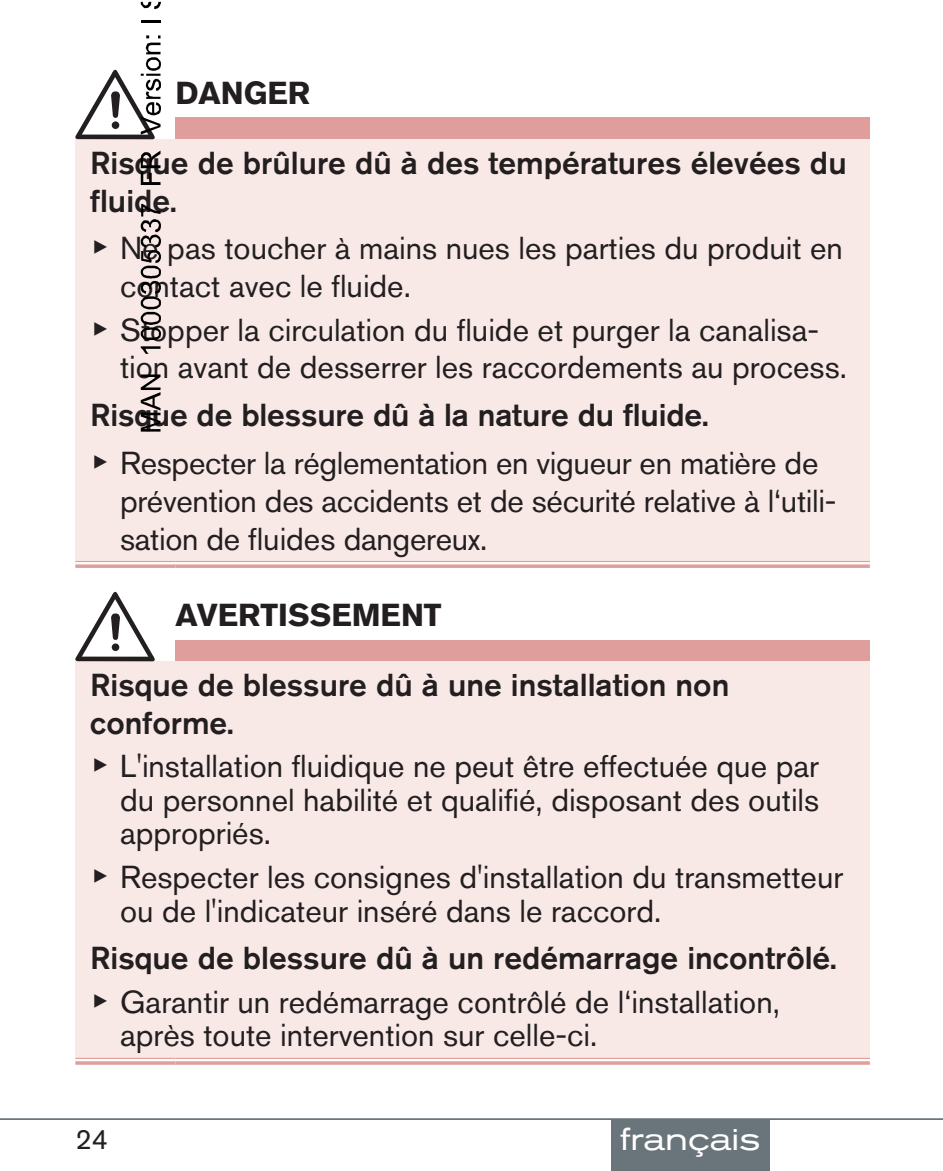
<style>
.page{position:relative;width:943px;height:1171px;background:#fff}
.page>*{position:absolute;margin:0;border:0;box-sizing:border-box;transform-origin:0 0}
.t1{font:31.5px/37.8px "Akzidenz Grotesk BQ";color:#231f20}
.SI-Art{font:500 31.5px/37.8px "Akzidenz Grotesk BQ";color:#231f20}
.SI-Wort{font:700 31.5px "Akzidenz Grotesk BQ";color:#231f20}
.t2{font:expanded 31.5px "Akzidenz Grotesk BQ";color:#fff}
.t3{font:28px "Akzidenz Grotesk BQ";color:#231f20}
.s1{font-family:"Arial Unicode MS"}
</style>
<div class="page">
<div style="left:175px;top:118px;width:694px;height:21px;background:#df9e9c"></div>
<div style="left:75px;top:139px;width:794px;height:425px;background:#f8e9e7"></div>
<div style="left:75px;top:561px;width:100px;height:7px;background:#fff"></div>
<div style="left:175px;top:561px;width:694px;height:7px;background:#fff"></div>
<hr style="left:75px;top:561px;width:100px;height:1px;background:#df9e9c">
<svg style="left:75px;top:564px;width:100px;height:4px"></svg>
<hr style="left:175px;top:561px;width:694px;height:1px;background:#df9e9c">
<svg style="left:175px;top:564px;width:694px;height:4px;background:#e2a9a8"></svg>
<div style="left:175px;top:639px;width:694px;height:22px;background:#df9e9c"></div>
<div style="left:75px;top:661px;width:794px;height:400px;background:#f8e9e7"></div>
<div style="left:75px;top:1058px;width:100px;height:7px;background:#fff"></div>
<div style="left:175px;top:1058px;width:694px;height:7px;background:#fff"></div>
<hr style="left:75px;top:1058px;width:100px;height:1px;background:#df9e9c">
<svg style="left:75px;top:1061px;width:100px;height:4px"></svg>
<hr style="left:175px;top:1058px;width:694px;height:1px;background:#df9e9c">
<svg style="left:175px;top:1061px;width:694px;height:4px;background:#e2a9a8"></svg>
<svg style="left:75px;top:592px;width:80px;height:69px"></svg>
<div style="left:112px;top:643px;width:7px;height:8px;background:#231f20;border-radius:50%"></div>
<hr style="left:0;top:1118px;width:943px;height:2px;background:#6a747b">
<div style="left:611px;top:1119px;width:158px;height:52px;background:#6a747b"></div>
<svg style="left:141px;top:374px;width:19px;height:58px"></svg>
<svg style="left:141px;top:346px;width:19px;height:8px"></svg>
<svg style="left:141px;top:204px;width:20px;height:136px"></svg>
<svg style="left:141px;top:151px;width:19px;height:34px"></svg>
<svg style="left:75px;top:35px;width:86px;height:104px"></svg>
<hr style="left:141px;top:20px;width:19px;height:3px;background:#000">
<svg style="left:141px;top:2px;width:20px;height:7px"></svg>
<p class="SI-Wort" style="left:175px;top:75px;width:136px">DANGER</p>
<p class="SI-Art" style="left:90px;top:143px;width:758px">Risque de brûlure dû à des températures élevées du fluide.</p>
<p class="t1" style="left:120px;top:229px;width:724px;text-indent:-30px"><span class="s1">▶</span> Ne pas toucher à mains nues les parties du produit en contact avec le fluide.</p>
<p class="t1" style="left:120px;top:310px;width:728px;text-indent:-30px"><span class="s1">▶</span> Stopper la circulation du fluide et purger la canalisa&shy;tion avant de desserrer les raccordements au process.</p>
<p class="SI-Art" style="left:90px;top:396px;width:620px">Risque de blessure dû à la nature du fluide.</p>
<p class="t1" style="left:120px;top:444px;width:717px;text-indent:-30px"><span class="s1">▶</span> Respecter la réglementation en vigueur en matière de prévention des accidents et de sécurité relative à l‘utili&shy;sation de fluides dangereux.</p>
<p class="SI-Wort" style="left:175px;top:597px;width:268px">AVERTISSEMENT</p>
<p class="SI-Art" style="left:90px;top:665px;width:640px">Risque de blessure dû à une installation non conforme.</p>
<p class="t1" style="left:120px;top:749px;width:700px;line-height:33.6px;text-align:justify;text-indent:-30px"><span class="s1">▶</span> L'installation fluidique ne peut être effectuée que par du personnel habilité et qualifié, disposant des outils appropriés.</p>
<p class="t1" style="left:120px;top:860px;width:724px;line-height:33.6px;text-indent:-30px"><span class="s1">▶</span> Respecter les consignes d'installation du transmetteur ou de l'indicateur inséré dans le raccord.</p>
<p class="SI-Art" style="left:90px;top:938px;width:748px">Risque de blessure dû à un redémarrage incontrôlé.</p>
<p class="t1" style="left:120px;top:985px;width:661px;line-height:33.6px;text-indent:-30px"><span class="s1">▶</span> Garantir un redémarrage contrôlé de l‘installation, après toute intervention sur celle-ci.</p>
<p class="t3" style="left:76px;top:1122px;width:34px">24</p>
<p class="t2" style="left:620px;top:1120px;width:141px">français</p>
</div>
